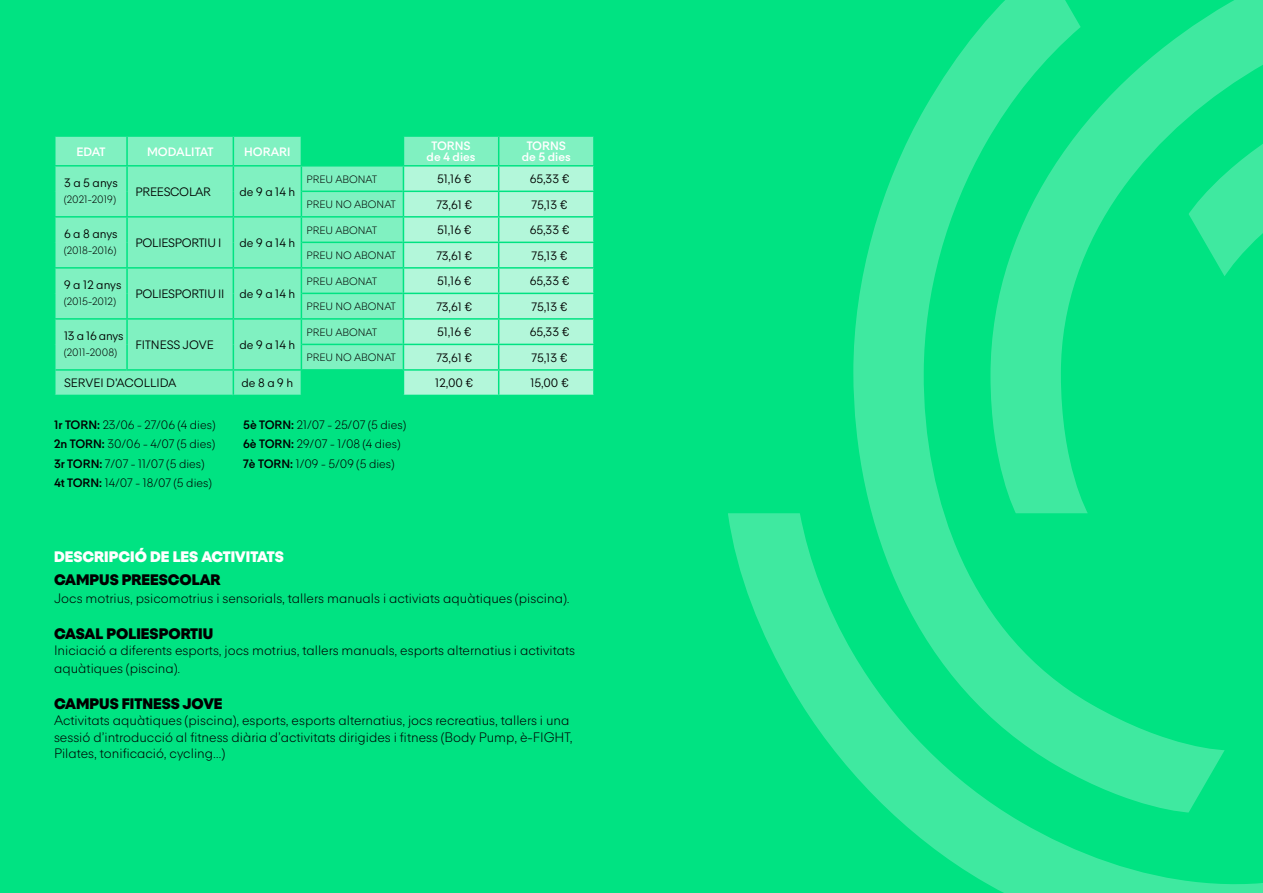
<style>
.page{position:relative;width:1263px;height:893px;background:#00e382}
.page>*{position:absolute;margin:0;border:0;box-sizing:border-box;transform-origin:0 0}
.t1{font:900 15px "egora";color:#000}
.t2{font:900 15px "egora";color:#fff}
.t3{font:300 13.5px/16.2px "egora";color:#000}
.t4{font:12px "egora";color:#000}
.t5{font:300 12px/19.5px "egora";color:#000}
.t6{font:600 12px/10.5px "egora";color:#fff;text-align:center}
.t7{font:12px "egora";letter-spacing:-.02em;color:#000}
.t8{font:300 10.5px "egora";color:#000}
.s1{font-weight:600}
</style>
<div class="page">
<svg style="left:853px;top:0;width:371px;height:513px"></svg>
<svg style="left:728px;top:513px;width:317px;height:380px"></svg>
<svg style="left:1045px;top:513px;width:218px;height:380px"></svg>
<svg style="left:1188px;top:42px;width:75px;height:471px"></svg>
<div style="left:56px;top:137px;width:245px;height:258px;background:#80f1c1"></div>
<hr style="left:126px;top:137px;width:2px;height:28px;background:#00e382">
<hr style="left:54px;top:165px;width:73px;height:2px;background:#00e382">
<hr style="left:127px;top:165px;width:106px;height:2px;background:#00e382">
<hr style="left:126px;top:167px;width:2px;height:24px;background:#00e382">
<hr style="left:233px;top:165px;width:68px;height:2px;background:#00e382">
<hr style="left:126px;top:191px;width:2px;height:25px;background:#00e382">
<hr style="left:54px;top:216px;width:73px;height:2px;background:#00e382">
<hr style="left:127px;top:216px;width:106px;height:2px;background:#00e382">
<hr style="left:126px;top:218px;width:2px;height:24px;background:#00e382">
<hr style="left:233px;top:216px;width:68px;height:2px;background:#00e382">
<hr style="left:126px;top:242px;width:2px;height:25px;background:#00e382">
<hr style="left:54px;top:267px;width:73px;height:2px;background:#00e382">
<hr style="left:127px;top:267px;width:106px;height:2px;background:#00e382">
<hr style="left:126px;top:269px;width:2px;height:24px;background:#00e382">
<hr style="left:233px;top:267px;width:68px;height:2px;background:#00e382">
<hr style="left:126px;top:293px;width:2px;height:25px;background:#00e382">
<hr style="left:54px;top:318px;width:73px;height:2px;background:#00e382">
<hr style="left:127px;top:318px;width:106px;height:2px;background:#00e382">
<hr style="left:126px;top:320px;width:2px;height:24px;background:#00e382">
<hr style="left:233px;top:318px;width:68px;height:2px;background:#00e382">
<hr style="left:126px;top:344px;width:2px;height:25px;background:#00e382">
<hr style="left:233px;top:369px;width:69px;height:2px;background:#00e382">
<svg style="left:233px;top:137px;width:1px;height:258px"></svg>
<hr style="left:126px;top:369px;width:107px;height:2px;background:#00e382">
<hr style="left:56px;top:369px;width:70px;height:2px;background:#00e382">
<svg style="left:301px;top:136px;width:293px;height:259px;background:#89f2c5"></svg>
<hr style="left:593px;top:371px;width:2px;height:24px;background:#00e382">
<p class="t6" style="left:76px;top:146px;width:31px">EDAT</p>
<p class="t6" style="left:147px;top:146px;width:68px">MODALITAT</p>
<p class="t6" style="left:244px;top:146px;width:48px">HORARI</p>
<p class="t6" style="left:427px;top:140px;width:50px">TORNS de 4 dies</p>
<p class="t6" style="left:522px;top:140px;width:50px">TORNS de 5 dies</p>
<p class="t4" style="left:64px;top:174px;width:55px">3 a 5 anys</p>
<p class="t8" style="left:64px;top:192px;width:53px">(2021-2019)</p>
<p class="t8" style="left:306px;top:172px;width:72px">PREU ABONAT</p>
<p class="t4" style="left:437px;top:171px;width:36px">51,16 €</p>
<p class="t4" style="left:530px;top:171px;width:41px">65,33 €</p>
<p class="t8" style="left:306px;top:197px;width:91px">PREU NO ABONAT</p>
<p class="t4" style="left:436px;top:196px;width:37px">73,61 €</p>
<p class="t4" style="left:532px;top:196px;width:37px">75,13 €</p>
<p class="t7" style="left:136px;top:183px;width:77px">PREESCOLAR</p>
<p class="t4" style="left:239px;top:183px;width:57px">de 9 a 14 h</p>
<p class="t4" style="left:64px;top:225px;width:55px">6 a 8 anys</p>
<p class="t8" style="left:64px;top:243px;width:54px">(2018-2016)</p>
<p class="t7" style="left:136px;top:234px;width:87px">POLIESPORTIU I</p>
<p class="t4" style="left:239px;top:234px;width:57px">de 9 a 14 h</p>
<p class="t8" style="left:306px;top:223px;width:72px">PREU ABONAT</p>
<p class="t4" style="left:437px;top:222px;width:36px">51,16 €</p>
<p class="t4" style="left:530px;top:222px;width:41px">65,33 €</p>
<p class="t8" style="left:306px;top:248px;width:91px">PREU NO ABONAT</p>
<p class="t4" style="left:436px;top:247px;width:37px">73,61 €</p>
<p class="t4" style="left:532px;top:247px;width:37px">75,13 €</p>
<p class="t4" style="left:64px;top:276px;width:59px">9 a 12 anys</p>
<p class="t8" style="left:64px;top:294px;width:53px">(2015-2012)</p>
<p class="t7" style="left:136px;top:285px;width:90px">POLIESPORTIU II</p>
<p class="t4" style="left:239px;top:285px;width:57px">de 9 a 14 h</p>
<p class="t8" style="left:306px;top:274px;width:72px">PREU ABONAT</p>
<p class="t4" style="left:437px;top:273px;width:36px">51,16 €</p>
<p class="t4" style="left:530px;top:273px;width:41px">65,33 €</p>
<p class="t8" style="left:306px;top:299px;width:91px">PREU NO ABONAT</p>
<p class="t4" style="left:436px;top:298px;width:37px">73,61 €</p>
<p class="t4" style="left:532px;top:298px;width:37px">75,13 €</p>
<p class="t4" style="left:64px;top:327px;width:61px">13 a 16 anys</p>
<p class="t8" style="left:64px;top:345px;width:54px">(2011-2008)</p>
<p class="t4" style="left:136px;top:336px;width:80px">FITNESS JOVE</p>
<p class="t4" style="left:239px;top:336px;width:57px">de 9 a 14 h</p>
<p class="t8" style="left:306px;top:325px;width:72px">PREU ABONAT</p>
<p class="t4" style="left:437px;top:324px;width:36px">51,16 €</p>
<p class="t4" style="left:530px;top:324px;width:41px">65,33 €</p>
<p class="t8" style="left:306px;top:350px;width:91px">PREU NO ABONAT</p>
<p class="t4" style="left:436px;top:349px;width:37px">73,61 €</p>
<p class="t4" style="left:532px;top:349px;width:37px">75,13 €</p>
<p class="t4" style="left:64px;top:375px;width:114px">SERVEI D’ACOLLIDA</p>
<p class="t4" style="left:241px;top:375px;width:54px">de 8 a 9 h</p>
<p class="t4" style="left:435px;top:375px;width:39px">12,00 €</p>
<p class="t4" style="left:530px;top:375px;width:40px">15,00 €</p>
<p class="t5" style="left:54px;top:414px;width:163px"><span class="s1">1r TORN:</span> 23/06 - 27/06 (4 dies)<br><span class="s1">2n TORN:</span> 30/06 - 4/07 (5 dies)<br><span class="s1">3r TORN:</span> 7/07 - 11/07 (5 dies)<br><span class="s1">4t TORN:</span> 14/07 - 18/07 (5 dies)</p>
<p class="t5" style="left:243px;top:414px;width:164px"><span class="s1">5è TORN:</span> 21/07 - 25/07 (5 dies)<br><span class="s1">6è TORN:</span> 29/07 - 1/08 (4 dies)<br><span class="s1">7è TORN:</span> 1/09 - 5/09 (5 dies)</p>
<p class="t2" style="left:54px;top:545px;width:231px">DESCRIPCIÓ DE LES ACTIVITATS</p>
<p class="t1" style="left:54px;top:568px;width:168px">CAMPUS PREESCOLAR</p>
<p class="t3" style="left:54px;top:589px;width:517px">Jocs motrius, psicomotrius i sensorials, tallers manuals i activiats aquàtiques (piscina).</p>
<p class="t1" style="left:54px;top:622px;width:161px">CASAL POLIESPORTIU</p>
<p class="t3" style="left:54px;top:641px;width:523px;line-height:18px">Iniciació a diferents esports, jocs motrius, tallers manuals, esports alternatius i activitats aquàtiques (piscina).</p>
<p class="t1" style="left:54px;top:692px;width:170px">CAMPUS FITNESS JOVE</p>
<p class="t3" style="left:54px;top:712px;width:520px">Activitats aquàtiques (piscina), esports, esports alternatius, jocs recreatius, tallers i una sessió d’introducció al fitness diària d’activitats dirigides i fitness (Body Pump, è-FIGHT,<br>Pilates, tonificació, cycling…)</p>
</div>
